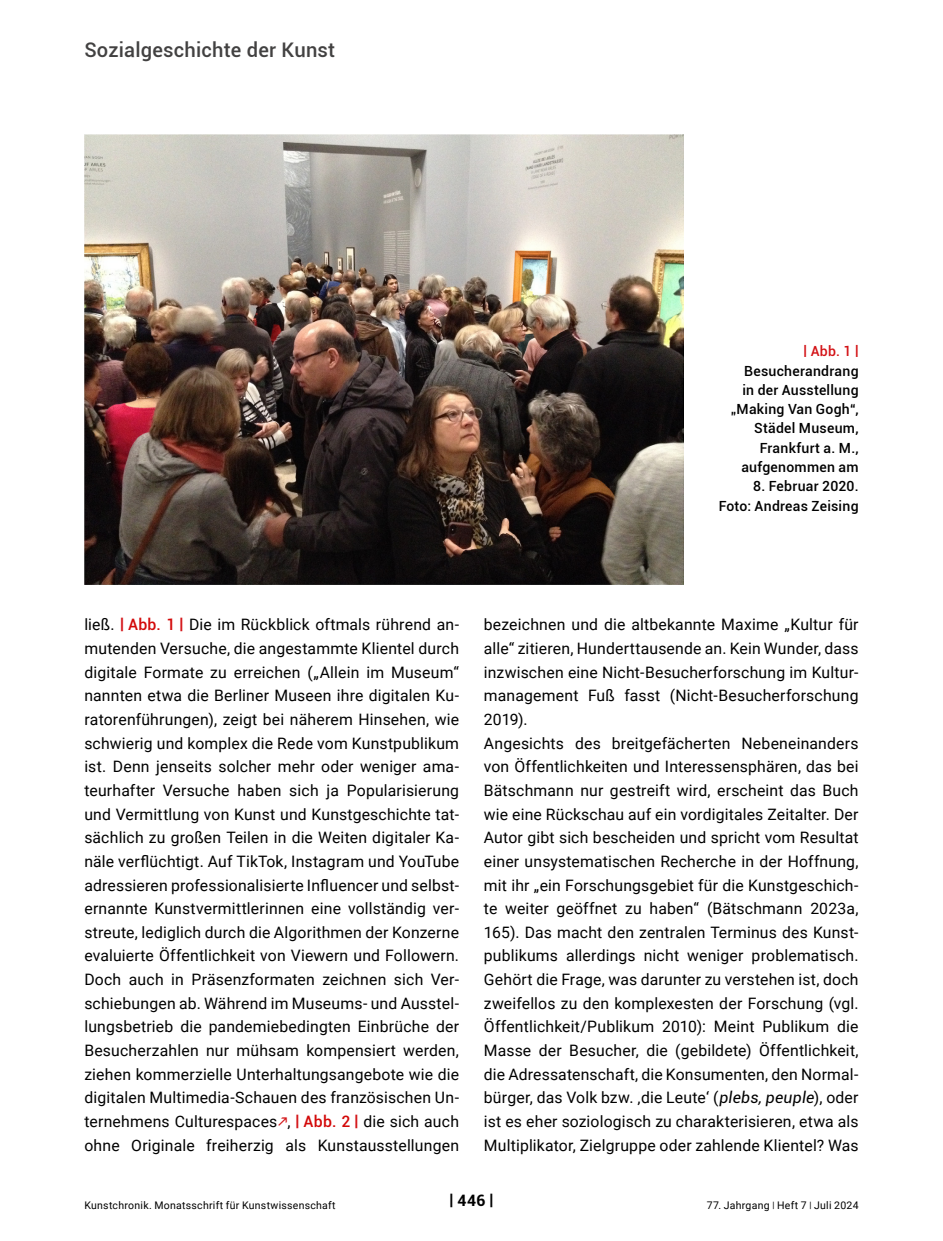
<style>
.page{position:relative;width:943px;height:1241px;background:#fff}
.page>*{position:absolute;margin:0;border:0;box-sizing:border-box;transform-origin:0 0}
.Kapitel_11_5pt{font:500 20.12px "Roboto";letter-spacing:.01em;color:#424141}
.Fließtext{font:15.75px/23.6px "Roboto";letter-spacing:.01em;color:#000;text-align:justify}
.t1{font:700 15.75px "Roboto";color:#000}
.t2{font:500 14px/19.2px "Roboto";letter-spacing:.02em;color:#000;text-align:right}
.t3{font:10.5px "Roboto";letter-spacing:.025em;color:#000}
.s1{font-weight:700;color:#d31216}
.s2{color:#d31216}
.s3{font-weight:500;color:#d30909}
.s4{font-style:italic}
.s5{font-size:8.75px}
</style>
<div class="page">
<img style="left:84px;top:135px;width:599px;height:449px">
<p class="Kapitel_11_5pt" style="left:84px;top:36px;width:252px">Sozialgeschichte der Kunst</p>
<p class="t2" style="left:730px;top:341px;width:129px"><span class="s1">|</span> <span class="s2">Abb. 1</span> <span class="s1">|<br></span>Besucherandrang in der Ausstellung „Making Van Gogh“,<br>Städel Museum,<br>Frankfurt a. M., aufgenommen am</p>
<p class="t2" style="left:718px;top:476px;width:141px">8. Februar 2020.<br>Foto: Andreas Zeising</p>
<p class="Fließtext" style="left:84px;top:612px;width:376px">ließ. <span class="s1">|</span> <span class="s3">Abb. 1</span> <span class="s1">|</span> Die im Rückblick oftmals rührend an&shy;mutenden Versuche, die angestammte Klientel durch digitale Formate zu erreichen („Allein im Museum“ nannten etwa die Berliner Museen ihre digitalen Ku&shy;ratorenführungen), zeigt bei näherem Hinsehen, wie schwierig und komplex die Rede vom Kunstpublikum ist. Denn jenseits solcher mehr oder weniger ama&shy;teurhafter Versuche haben sich ja Popularisierung und Vermittlung von Kunst und Kunstgeschichte tat&shy;sächlich zu großen Teilen in die Weiten digitaler Ka&shy;näle verflüchtigt. Auf TikTok, Instagram und YouTube adressieren professionalisierte Influencer und selbst&shy;ernannte Kunstvermittlerinnen eine vollständig ver&shy;streute, lediglich durch die Algorithmen der Konzerne evaluierte Öffentlichkeit von Viewern und Followern.<br>Doch auch in Präsenzformaten zeichnen sich Ver&shy;schiebungen ab. Während im Museums- und Ausstel&shy;lungsbetrieb die pandemiebedingten Einbrüche der Besucherzahlen nur mühsam kompensiert werden, ziehen kommerzielle Unterhaltungsangebote wie die digitalen Multimedia-Schauen des französischen Un&shy;ternehmens Culturespaces , <span class="s1">|</span> <span class="s3">Abb. 2</span> <span class="s1">|</span> die sich auch ohne Originale freiherzig als Kunstausstellungen</p>
<p class="Fließtext" style="left:484px;top:612px;width:376px">bezeichnen und die altbekannte Maxime „Kultur für alle“ zitieren, Hunderttausende an. Kein Wunder, dass inzwischen eine Nicht-Besucherforschung im Kultur&shy;management Fuß fasst (Nicht-Besucherforschung 2019).</p>
<p class="Fließtext" style="left:484px;top:730px;width:376px">Angesichts des breitgefächerten Nebeneinanders von Öffentlichkeiten und Interessensphären, das bei Bätschmann nur gestreift wird, erscheint das Buch wie eine Rückschau auf ein vordigitales Zeitalter. Der Autor gibt sich bescheiden und spricht vom Resultat einer unsystematischen Recherche in der Hoffnung, mit ihr „ein Forschungsgebiet für die Kunstgeschich&shy;te weiter geöffnet zu haben“ (Bätschmann 2023a, 165). Das macht den zentralen Terminus des Kunst&shy;publikums allerdings nicht weniger problematisch.<br>Gehört die Frage, was darunter zu verstehen ist, doch zweifellos zu den komplexesten der Forschung (vgl.<br>Öffentlichkeit/Publikum 2010): Meint Publikum die Masse der Besucher, die (gebildete) Öffentlichkeit, die Adressatenschaft, die Konsumenten, den Normal&shy;bürger, das Volk bzw. ‚die Leute‘ (<span class="s4">plebs, peuple</span>), oder ist es eher soziologisch zu charakterisieren, etwa als Multiplikator, Zielgruppe oder zahlende Klientel? Was</p>
<p class="t1" style="left:449px;top:1189px;width:45px">| 446 |</p>
<p class="t3" style="left:84px;top:1197px;width:253px">Kunstchronik. Monatsschrift für Kunstwissenschaft</p>
<p class="t3" style="left:706px;top:1197px;width:153px">77. Jahrgang <span class="s5">|</span> Heft 7 <span class="s5">|</span> Juli 2024</p>
</div>
